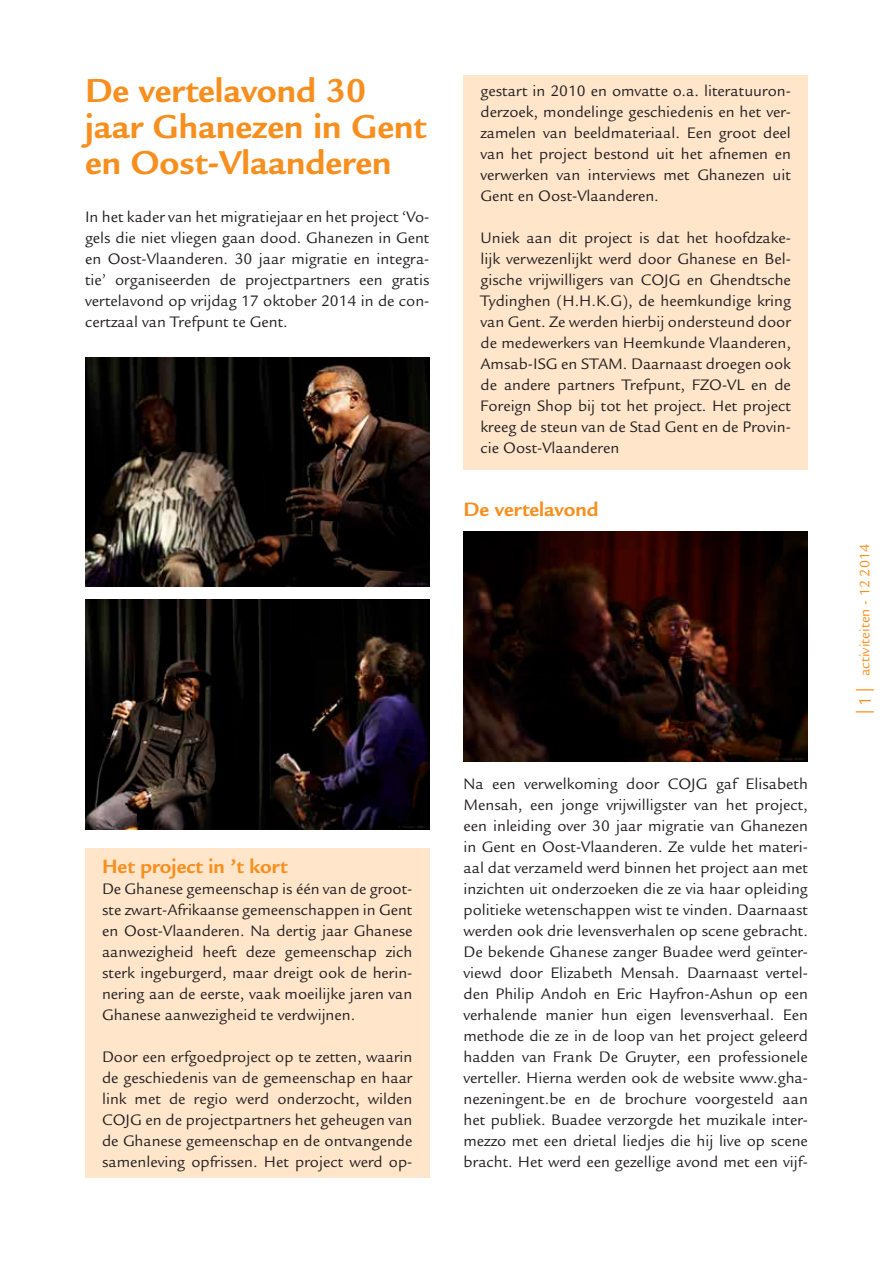
<style>
.page{position:relative;width:893px;height:1263px;background:#fff}
.page>*{position:absolute;margin:0;border:0;box-sizing:border-box;transform-origin:0 0}
.t1{font:700 36px/36px "Legacy Sans Std";color:#f78f1e}
.t2{font:700 21px "Legacy Sans Std";color:#f78f1e}
.t3{font:16.5px/21px "Legacy Sans Std";color:#231f20;text-align:justify}
.t4{font:15px "Legacy Sans Std";color:#f78f1e}
.s1{font-family:"Myriad Pro";font-size:18px}
.s2{font-size:18px}
</style>
<div class="page">
<div style="left:463px;top:75px;width:345px;height:395px;background:#ffe5ca"></div>
<div style="left:85px;top:848px;width:344px;height:330px;background:#ffe5ca"></div>
<img style="left:85px;top:357px;width:344px;height:230px">
<img style="left:85px;top:599px;width:344px;height:230px">
<img style="left:463px;top:532px;width:345px;height:229px">
<h1 class="t1" style="left:85px;top:73px;width:343px">De vertelavond 30 jaar Ghanezen in Gent en Oost-Vlaanderen</h1>
<p class="t3" style="left:85px;top:206px;width:346px">In het kader van het migratiejaar en het project ‘Vo&shy;gels die niet vliegen gaan dood. Ghanezen in Gent en Oost-Vlaanderen. 30 jaar migratie en integra&shy;tie’ organiseerden de projectpartners een gratis vertelavond op vrijdag 17 oktober 2014 in de con&shy;certzaal van Trefpunt te Gent.</p>
<p class="t3" style="left:480px;top:81px;width:312px">gestart in 2010 en omvatte o.a. literatuuron&shy;derzoek, mondelinge geschiedenis en het ver&shy;zamelen van beeldmateriaal. Een groot deel van het project bestond uit het afnemen en verwerken van interviews met Ghanezen uit Gent en Oost-Vlaanderen.</p>
<p class="t3" style="left:480px;top:228px;width:312px">Uniek aan dit project is dat het hoofdzake&shy;lijk verwezenlijkt werd door Ghanese en Bel&shy;gische vrijwilligers van COJG en Ghendtsche Tydinghen (H.H.K.G), de heemkundige kring van Gent. Ze werden hierbij ondersteund door de medewerkers van Heemkunde Vlaanderen, Amsab-ISG en STAM. Daarnaast droegen ook de andere partners Trefpunt, FZO-VL en de Foreign Shop bij tot het project. Het project kreeg de steun van de Stad Gent en de Provin&shy;cie Oost-Vlaanderen</p>
<p class="t2" style="left:463px;top:497px;width:136px">De vertelavond</p>
<p class="t2" style="left:102px;top:854px;width:187px">Het project in ’t kort</p>
<p class="t3" style="left:102px;top:878px;width:312px">De Ghanese gemeenschap is één van de groot&shy;ste zwart-Afrikaanse gemeenschappen in Gent en Oost-Vlaanderen. Na dertig jaar Ghanese aanwezigheid heeft deze gemeenschap zich sterk ingeburgerd, maar dreigt ook de herin&shy;nering aan de eerste, vaak moeilijke jaren van Ghanese aanwezigheid te verdwijnen.</p>
<p class="t3" style="left:102px;top:1046px;width:312px">Door een erfgoedproject op te zetten, waarin de geschiedenis van de gemeenschap en haar link met de regio werd onderzocht, wilden COJG en de projectpartners het geheugen van de Ghanese gemeenschap en de ontvangende samenleving opfrissen. Het project werd op-</p>
<p class="t3" style="left:463px;top:773px;width:346px">Na een verwelkoming door COJG gaf Elisabeth Mensah, een jonge vrijwilligster van het project, een inleiding over 30 jaar migratie van Ghanezen in Gent en Oost-Vlaanderen. Ze vulde het materi&shy;aal dat verzameld werd binnen het project aan met inzichten uit onderzoeken die ze via haar opleiding politieke wetenschappen wist te vinden. Daarnaast werden ook drie levensverhalen op scene gebracht.<br>De bekende Ghanese zanger Buadee werd geïnter&shy;viewd door Elizabeth Mensah. Daarnaast vertel&shy;den Philip Andoh en Eric Hayfron-Ashun op een verhalende manier hun eigen levensverhaal. Een methode die ze in de loop van het project geleerd hadden van Frank De Gruyter, een professionele verteller. Hierna werden ook de website www.gha&shy;nezeningent.be en de brochure voorgesteld aan het publiek. Buadee verzorgde het muzikale inter&shy;mezzo met een drietal liedjes die hij live op scene bracht. Het werd een gezellige avond met een vijf-</p>
<p class="t4" style="left:856px;top:714px;width:171px;rotate:-90deg"><span class="s1">|</span> <span class="s2">1</span> <span class="s1">|</span> activiteiten - 12 2014</p>
</div>
